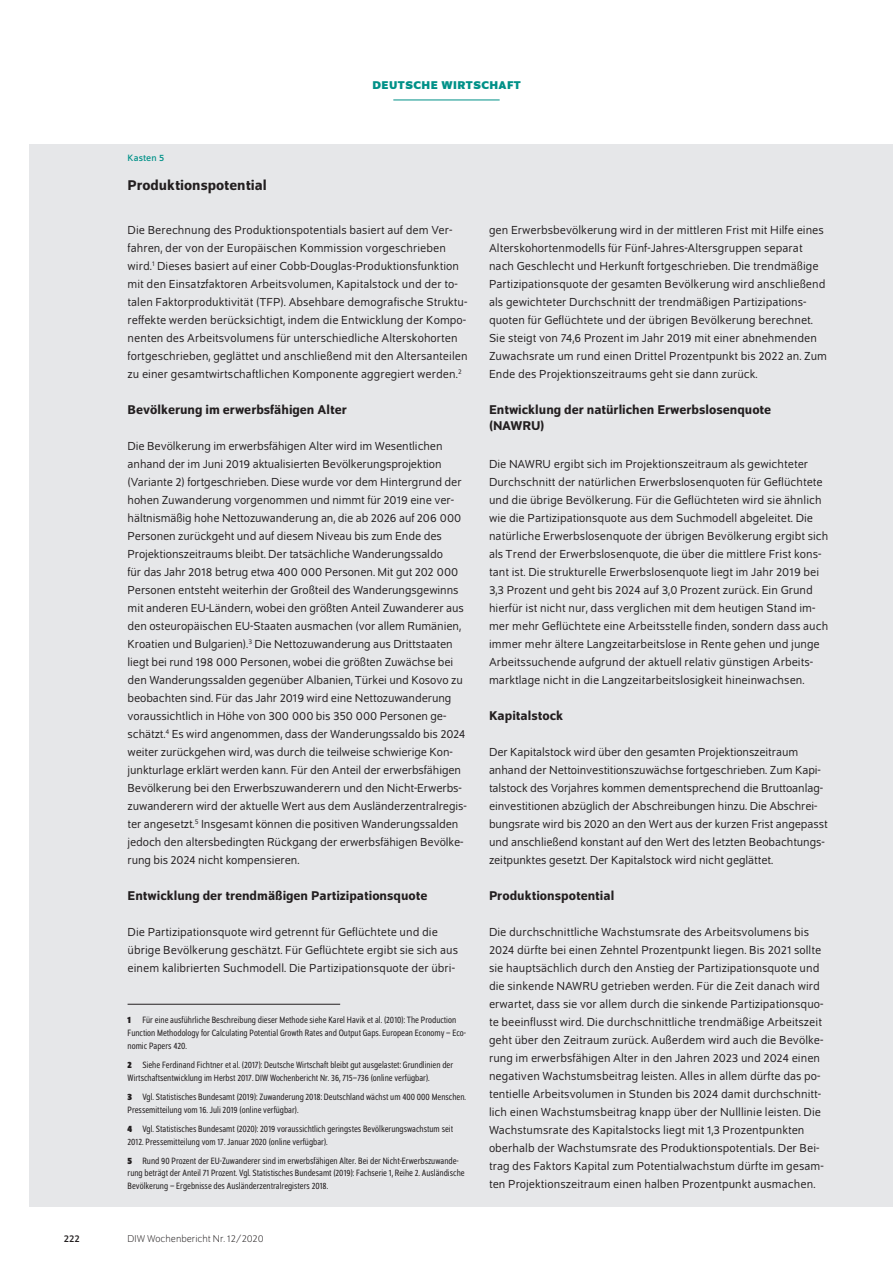
<style>
.page{position:relative;width:893px;height:1263px;background:#fff}
.page>*{position:absolute;margin:0;border:0;box-sizing:border-box;transform-origin:0 0}
.t1{font:500 15px "Schumpeter";color:#231f20}
.t2{font:500 13.5px/16.2px "Schumpeter";color:#231f20}
.t3{font:12.3px/18px "Schumpeter Blond";letter-spacing:.005em;color:#231f20}
.t4{font:700 12px "Schumpeter";color:#009188}
.t5{font:300 10.5px "Schumpeter";color:#231f20}
.t6{font:10.5px "Schumpeter";color:#231f20}
.t7{font:semi-condensed 9.75px/12.8px "Schumpeter Blond";color:#231f20}
.t8{font:9.75px "Schumpeter";letter-spacing:.01em;color:#009188}
.s1{font-family:"Schumpeter";font-weight:700}
</style>
<div class="page">
<hr style="left:393px;top:100px;width:107px;height:1px;background:#009188">
<div style="left:30px;top:144px;width:863px;height:1062px;background:#e6e7e9"></div>
<hr style="left:128px;top:1004px;width:212px;height:1px;background:#231f20">
<p class="t4" style="left:372px;top:79px;width:18px">DEUTSCHE</p>
<p class="t4" style="left:441px;top:79px;width:21px">WIRTSCHAFT</p>
<p class="t8" style="left:128px;top:154px;width:38px">Kasten 5</p>
<p class="t1" style="left:128px;top:177px;width:141px">Produktionspotential</p>
<p class="t3" style="left:128px;top:221px;width:342px">Die Berechnung des Produktionspotentials basiert auf dem Ver&shy;fahren, der von der Europäischen Kommission vorgeschrieben wird.<sup>1</sup> Dieses basiert auf einer Cobb-Douglas-Produktionsfunktion mit den Einsatzfaktoren Arbeitsvolumen, Kapitalstock und der to&shy;talen Faktorproduktivität (TFP). Absehbare demografische Struktu&shy;reffekte werden berücksichtigt, indem die Entwicklung der Kompo&shy;nenten des Arbeitsvolumens für unterschiedliche Alterskohorten fortgeschrieben, geglättet und anschließend mit den Altersanteilen zu einer gesamtwirtschaftlichen Komponente aggregiert werden.<sup>2</sup></p>
<p class="t2" style="left:128px;top:402px;width:221px">Bevölkerung im erwerbsfähigen Alter</p>
<p class="t3" style="left:128px;top:437px;width:341px">Die Bevölkerung im erwerbsfähigen Alter wird im Wesentlichen anhand der im Juni 2019 aktualisierten Bevölkerungsprojektion (Variante 2) fortgeschrieben. Diese wurde vor dem Hintergrund der hohen Zuwanderung vorgenommen und nimmt für 2019 eine ver&shy;hältnismäßig hohe Nettozuwanderung an, die ab 2026 auf 206 000<br>Personen zurückgeht und auf diesem Niveau bis zum Ende des Projektionszeitraums bleibt. Der tatsächliche Wanderungssaldo<br>für das Jahr 2018 betrug etwa 400 000 Personen. Mit gut 202 000<br>Personen entsteht weiterhin der Großteil des Wanderungsgewinns mit anderen EU-Ländern, wobei den größten Anteil Zuwanderer aus den osteuropäischen EU-Staaten ausmachen (vor allem Rumänien, Kroatien und Bulgarien).<sup>3</sup> Die Nettozuwanderung aus Drittstaaten liegt bei rund 198 000 Personen, wobei die größten Zuwächse bei den Wanderungssalden gegenüber Albanien, Türkei und Kosovo zu beobachten sind. Für das Jahr 2019 wird eine Nettozuwanderung voraussichtlich in Höhe von 300 000 bis 350 000 Personen ge&shy;schätzt.<sup>4</sup> Es wird angenommen, dass der Wanderungssaldo bis 2024 weiter zurückgehen wird, was durch die teilweise schwierige Kon&shy;junkturlage erklärt werden kann. Für den Anteil der erwerbsfähigen Bevölkerung bei den Erwerbszuwanderern und den Nicht-Erwerbs&shy;zuwanderern wird der aktuelle Wert aus dem Ausländerzentralregis&shy;ter angesetzt.<sup>5</sup> Insgesamt können die positiven Wanderungssalden jedoch den altersbedingten Rückgang der erwerbsfähigen Bevölke&shy;rung bis 2024 nicht kompensieren.</p>
<p class="t2" style="left:128px;top:888px;width:301px">Entwicklung der trendmäßigen Partizipationsquote</p>
<p class="t3" style="left:128px;top:923px;width:332px">Die Partizipationsquote wird getrennt für Geflüchtete und die übrige Bevölkerung geschätzt. Für Geflüchtete ergibt sie sich aus einem kalibrierten Suchmodell. Die Partizipationsquote der übri-</p>
<p class="t7" style="left:128px;top:1014px;width:340px"><span class="s1">1</span> Für eine ausführliche Beschreibung dieser Methode siehe Karel Havik et al. (2010): The Production<br>Function Methodology for Calculating Potential Growth Rates and Output Gaps. European Economy – Eco&shy;nomic Papers 420.</p>
<p class="t7" style="left:128px;top:1059px;width:327px"><span class="s1">2</span> Siehe Ferdinand Fichtner et al. (2017): Deutsche Wirtschaft bleibt gut ausgelastet: Grundlinien der<br>Wirtschaftsentwicklung im Herbst 2017. DIW Wochenbericht Nr. 36, 715–736 (online verfügbar).</p>
<p class="t7" style="left:128px;top:1091px;width:340px"><span class="s1">3</span> Vgl. Statistisches Bundesamt (2019): Zuwanderung 2018: Deutschland wächst um 400 000 Menschen.<br>Pressemitteilung vom 16. Juli 2019 (online verfügbar).</p>
<p class="t7" style="left:128px;top:1122px;width:327px"><span class="s1">4</span> Vgl. Statistisches Bundesamt (2020): 2019 voraussichtlich geringstes Bevölkerungswachstum seit<br>2012. Pressemitteilung vom 17. Januar 2020 (online verfügbar).</p>
<p class="t7" style="left:128px;top:1154px;width:339px"><span class="s1">5</span> Rund 90 Prozent der EU-Zuwanderer sind im erwerbsfähigen Alter. Bei der Nicht-Erwerbszuwande&shy;rung beträgt der Anteil 71 Prozent. Vgl. Statistisches Bundesamt (2019): Fachserie 1, Reihe 2. Ausländische<br>Bevölkerung – Ergebnisse des Ausländerzentralregisters 2018.</p>
<p class="t6" style="left:64px;top:1233px;width:17px">222</p>
<p class="t5" style="left:128px;top:1234px;width:138px">DIW Wochenbericht Nr. 12/2020</p>
<p class="t3" style="left:489px;top:221px;width:340px">gen Erwerbsbevölkerung wird in der mittleren Frist mit Hilfe eines Alterskohortenmodells für Fünf-Jahres-Altersgruppen separat nach Geschlecht und Herkunft fortgeschrieben. Die trendmäßige Partizipationsquote der gesamten Bevölkerung wird anschließend als gewichteter Durchschnitt der trendmäßigen Partizipations&shy;quoten für Geflüchtete und der übrigen Bevölkerung berechnet.<br>Sie steigt von 74,6 Prozent im Jahr 2019 mit einer abnehmenden Zuwachsrate um rund einen Drittel Prozentpunkt bis 2022 an. Zum Ende des Projektionszeitraums geht sie dann zurück.</p>
<p class="t2" style="left:489px;top:402px;width:284px">Entwicklung der natürlichen Erwerbslosenquote (NAWRU)</p>
<p class="t3" style="left:489px;top:455px;width:341px">Die NAWRU ergibt sich im Projektionszeitraum als gewichteter Durchschnitt der natürlichen Erwerbslosenquoten für Geflüchtete und die übrige Bevölkerung. Für die Geflüchteten wird sie ähnlich wie die Partizipationsquote aus dem Suchmodell abgeleitet. Die natürliche Erwerbslosenquote der übrigen Bevölkerung ergibt sich als Trend der Erwerbslosenquote, die über die mittlere Frist kons&shy;tant ist. Die strukturelle Erwerbslosenquote liegt im Jahr 2019 bei 3,3 Prozent und geht bis 2024 auf 3,0 Prozent zurück. Ein Grund hierfür ist nicht nur, dass verglichen mit dem heutigen Stand im&shy;mer mehr Geflüchtete eine Arbeitsstelle finden, sondern dass auch immer mehr ältere Langzeitarbeitslose in Rente gehen und junge Arbeitssuchende aufgrund der aktuell relativ günstigen Arbeits&shy;marktlage nicht in die Langzeitarbeitslosigkeit hineinwachsen.</p>
<p class="t2" style="left:489px;top:708px;width:76px">Kapitalstock</p>
<p class="t3" style="left:489px;top:743px;width:340px">Der Kapitalstock wird über den gesamten Projektionszeitraum anhand der Nettoinvestitionszuwächse fortgeschrieben. Zum Kapi&shy;talstock des Vorjahres kommen dementsprechend die Bruttoanlag&shy;einvestitionen abzüglich der Abschreibungen hinzu. Die Abschrei&shy;bungsrate wird bis 2020 an den Wert aus der kurzen Frist angepasst und anschließend konstant auf den Wert des letzten Beobachtungs&shy;zeitpunktes gesetzt. Der Kapitalstock wird nicht geglättet.</p>
<p class="t2" style="left:489px;top:888px;width:127px">Produktionspotential</p>
<p class="t3" style="left:489px;top:923px;width:336px">Die durchschnittliche Wachstumsrate des Arbeitsvolumens bis 2024 dürfte bei einen Zehntel Prozentpunkt liegen. Bis 2021 sollte sie hauptsächlich durch den Anstieg der Partizipationsquote und die sinkende NAWRU getrieben werden. Für die Zeit danach wird erwartet, dass sie vor allem durch die sinkende Partizipationsquo&shy;te beeinflusst wird. Die durchschnittliche trendmäßige Arbeitszeit geht über den Zeitraum zurück. Außerdem wird auch die Bevölke&shy;rung im erwerbsfähigen Alter in den Jahren 2023 und 2024 einen negativen Wachstumsbeitrag leisten. Alles in allem dürfte das po&shy;tentielle Arbeitsvolumen in Stunden bis 2024 damit durchschnitt&shy;lich einen Wachstumsbeitrag knapp über der Nulllinie leisten. Die Wachstumsrate des Kapitalstocks liegt mit 1,3 Prozentpunkten oberhalb der Wachstumsrate des Produktionspotentials. Der Bei&shy;trag des Faktors Kapital zum Potentialwachstum dürfte im gesam&shy;ten Projektionszeitraum einen halben Prozentpunkt ausmachen.</p>
</div>
